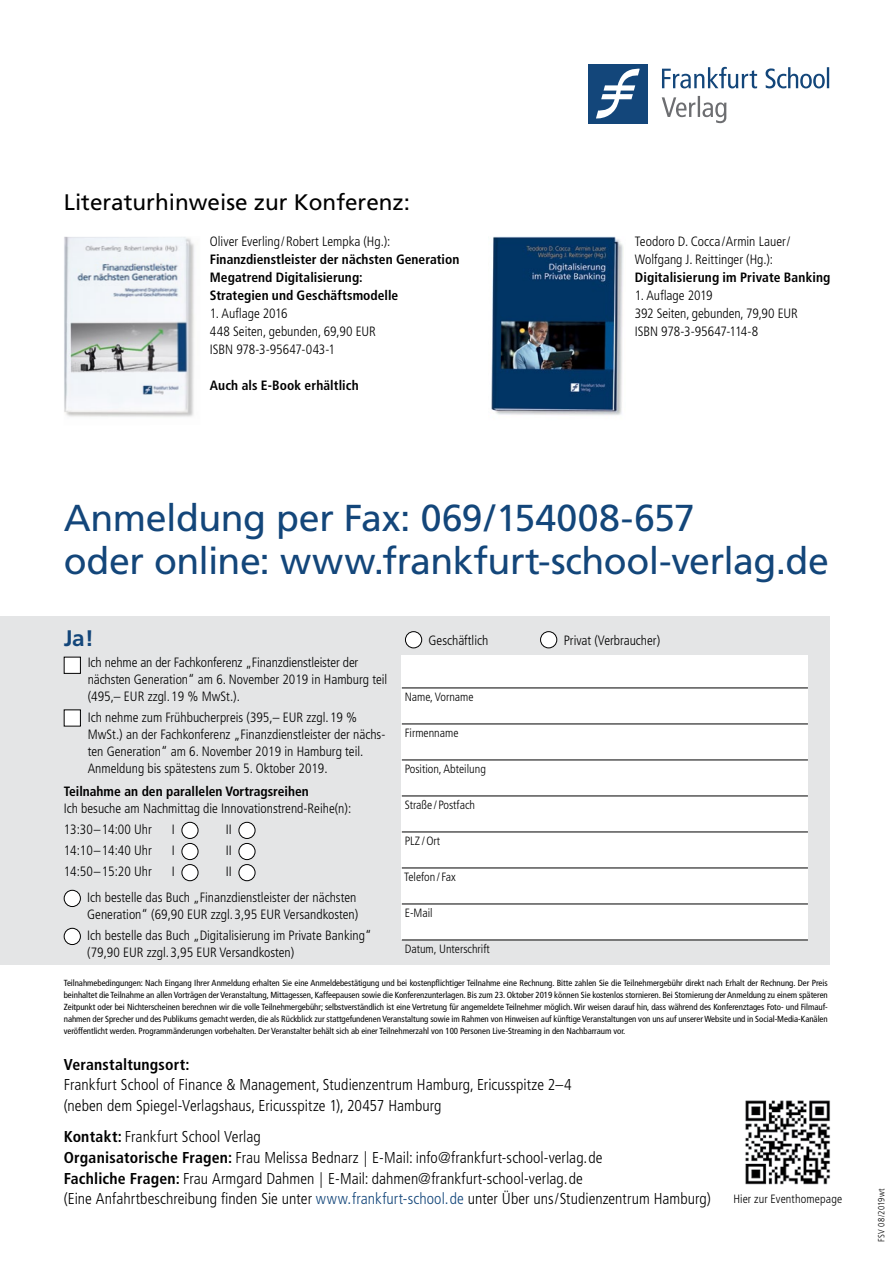
<style>
.page{position:relative;width:893px;height:1263px;background:#fff}
.page>*{position:absolute;margin:0;border:0;box-sizing:border-box;transform-origin:0 0}
.t1{font:37.5px/43.5px "Frutiger LT";letter-spacing:-.015em;color:#13467a}
.t2{font:22.5px "Frutiger LT";color:#000}
.t3{font:700 22.5px "Frutiger LT";color:#13467a}
.t4{font:300 condensed 15.75px/20.7px "Frutiger LT";letter-spacing:.005em;color:#000}
.t5{font:700 condensed 15.75px "Frutiger LT";letter-spacing:.01em;color:#000}
.t6{font:300 condensed 13.5px/18px "Frutiger LT";color:#000}
.t7{font:700 condensed 13.5px/18px "Frutiger LT";color:#000}
.t8{font:300 condensed 12px "Frutiger LT";color:#000}
.t9{font:300 condensed 9px "Frutiger LT";letter-spacing:.03em;color:#000}
.t10{font:condensed 8.85px/12px "Frutiger LT";letter-spacing:-.005em;color:#000;text-align:justify}
.s1{font-weight:700}
.s2{color:#13467a}
</style>
<div class="page">
<img style="left:745px;top:1100px;width:85px;height:85px">
<div style="left:588px;top:64px;width:60px;height:59px;background:#13467a"></div>
<svg style="left:596px;top:68px;width:44px;height:51px"></svg>
<svg style="left:662px;top:96px;width:64px;height:27px"></svg>
<svg style="left:662px;top:67px;width:167px;height:21px"></svg>
<img style="left:64px;top:236px;width:130px;height:181px">
<img style="left:491px;top:236px;width:133px;height:180px">
<div style="left:0;top:617px;width:829px;height:348px;background:#e4e5e6"></div>
<div style="left:64px;top:657px;width:16px;height:16px;background:#fff"></div>
<div style="left:64px;top:657px;width:17px;height:17px;border:1px solid #000"></div>
<div style="left:64px;top:710px;width:16px;height:16px;background:#fff"></div>
<div style="left:182px;top:822px;width:16px;height:16px;background:#fff;border-radius:50%"></div>
<div style="left:182px;top:822px;width:16px;height:17px;border:1px solid #000;border-radius:50%"></div>
<div style="left:239px;top:822px;width:16px;height:16px;background:#fff;border-radius:50%"></div>
<div style="left:239px;top:822px;width:16px;height:17px;border:1px solid #000;border-radius:50%"></div>
<div style="left:182px;top:843px;width:16px;height:16px;background:#fff;border-radius:50%"></div>
<div style="left:182px;top:843px;width:16px;height:17px;border:1px solid #000;border-radius:50%"></div>
<div style="left:239px;top:843px;width:16px;height:16px;background:#fff;border-radius:50%"></div>
<div style="left:239px;top:843px;width:16px;height:17px;border:1px solid #000;border-radius:50%"></div>
<div style="left:182px;top:864px;width:16px;height:17px;background:#fff;border-radius:50%"></div>
<div style="left:182px;top:864px;width:16px;height:17px;border:1px solid #000;border-radius:50%"></div>
<div style="left:239px;top:864px;width:16px;height:17px;background:#fff;border-radius:50%"></div>
<div style="left:239px;top:864px;width:16px;height:17px;border:1px solid #000;border-radius:50%"></div>
<div style="left:64px;top:890px;width:16px;height:16px;background:#fff;border-radius:50%"></div>
<div style="left:64px;top:890px;width:17px;height:17px;border:1px solid #000;border-radius:50%"></div>
<div style="left:64px;top:928px;width:16px;height:16px;background:#fff;border-radius:50%"></div>
<div style="left:64px;top:928px;width:17px;height:17px;border:1px solid #000;border-radius:50%"></div>
<div style="left:402px;top:655px;width:406px;height:285px;background:#fff"></div>
<hr style="left:402px;top:687px;width:406px;height:1px;background:#000">
<hr style="left:402px;top:723px;width:406px;height:1px;background:#000">
<hr style="left:402px;top:759px;width:406px;height:1px;background:#000">
<hr style="left:402px;top:795px;width:406px;height:1px;background:#000">
<hr style="left:402px;top:831px;width:406px;height:1px;background:#000">
<hr style="left:402px;top:867px;width:406px;height:1px;background:#000">
<hr style="left:402px;top:903px;width:406px;height:1px;background:#000">
<hr style="left:402px;top:939px;width:406px;height:1px;background:#000">
<div style="left:405px;top:632px;width:17px;height:16px;background:#fff;border-radius:50%"></div>
<div style="left:405px;top:631px;width:17px;height:17px;border:1px solid #000;border-radius:50%"></div>
<div style="left:541px;top:632px;width:16px;height:16px;background:#fff;border-radius:50%"></div>
<div style="left:540px;top:631px;width:17px;height:17px;border:1px solid #000;border-radius:50%"></div>
<h2 class="t2" style="left:64px;top:189px;width:348px">Literaturhinweise zur Konferenz:</h2>
<h3 class="t6" style="left:210px;top:233px;width:182px">Oliver Everling/Robert Lempka (Hg.):</h3>
<h3 class="t7" style="left:210px;top:251px;width:251px">Finanzdienstleister der nächsten Generation<br>Megatrend Digitalisierung:<br>Strategien und Geschäftsmodelle</h3>
<h3 class="t6" style="left:210px;top:305px;width:168px">1. Auflage 2016<br>448 Seiten, gebunden, 69,90 EUR<br>ISBN 978-3-95647-043-1</h3>
<h3 class="t7" style="left:210px;top:377px;width:150px">Auch als E-Book erhältlich</h3>
<h3 class="t6" style="left:635px;top:233px;width:157px">Teodoro D. Cocca/Armin Lauer/<br>Wolfgang J. Reittinger (Hg.):</h3>
<h3 class="t7" style="left:635px;top:269px;width:197px">Digitalisierung im Private Banking</h3>
<h3 class="t6" style="left:635px;top:287px;width:165px">1. Auflage 2019<br>392 Seiten, gebunden, 79,90 EUR<br>ISBN 978-3-95647-114-8</h3>
<h1 class="t1" style="left:64px;top:496px;width:767px">Anmeldung per Fax: 069/154008-657<br>oder online: www.frankfurt-school-verlag.de</h1>
<h2 class="t3" style="left:64px;top:625px;width:32px">Ja!</h2>
<h3 class="t6" style="left:88px;top:654px;width:301px;line-height:16.8px">Ich nehme an der Fachkonferenz „Finanzdienstleister der nächsten Generation“ am 6. November 2019 in Hamburg teil (495,– EUR zzgl. 19 % MwSt.).</h3>
<h3 class="t6" style="left:88px;top:709px;width:299px;line-height:16.8px">Ich nehme zum Frühbucherpreis (395,– EUR zzgl. 19 % MwSt.) an der Fachkonferenz „Finanzdienstleister der nächs&shy;ten Generation“ am 6. November 2019 in Hamburg teil.<br>Anmeldung bis spätestens zum 5. Oktober 2019.</h3>
<h3 class="t7" style="left:64px;top:782px;width:247px">Teilnahme an den parallelen Vortragsreihen</h3>
<h3 class="t6" style="left:64px;top:798px;width:289px;line-height:21.1px">Ich besuche am Nachmittag die Innovationstrend-Reihe(n):<br>13:30–14:00 Uhr</h3>
<h3 class="t6" style="left:172px;top:821px;width:4px">I</h3>
<h3 class="t6" style="left:226px;top:821px;width:7px">II</h3>
<h3 class="t6" style="left:64px;top:842px;width:90px">14:10–14:40 Uhr</h3>
<h3 class="t6" style="left:172px;top:842px;width:4px">I</h3>
<h3 class="t6" style="left:226px;top:842px;width:7px">II</h3>
<h3 class="t6" style="left:64px;top:863px;width:90px">14:50–15:20 Uhr</h3>
<h3 class="t6" style="left:172px;top:863px;width:4px">I</h3>
<h3 class="t6" style="left:87px;top:859px;width:271px;line-height:25.3px;text-indent:139px">II<br>Ich bestelle das Buch „Finanzdienstleister der nächsten</h3>
<h3 class="t6" style="left:87px;top:904px;width:286px;line-height:21.1px">Generation“ (69,90 EUR zzgl. 3,95 EUR Versandkosten)<br>Ich bestelle das Buch „Digitalisierung im Private Banking“</h3>
<h3 class="t6" style="left:87px;top:943px;width:209px">(79,90 EUR zzgl. 3,95 EUR Versandkosten)</h3>
<h3 class="t6" style="left:429px;top:632px;width:61px">Geschäftlich</h3>
<h3 class="t6" style="left:564px;top:632px;width:98px">Privat (Verbraucher)</h3>
<h3 class="t8" style="left:405px;top:690px;width:70px">Name, Vorname</h3>
<h3 class="t8" style="left:405px;top:726px;width:55px">Firmenname</h3>
<h3 class="t8" style="left:405px;top:762px;width:83px">Position, Abteilung</h3>
<h3 class="t8" style="left:405px;top:798px;width:72px">Straße / Postfach</h3>
<h3 class="t8" style="left:405px;top:834px;width:37px">PLZ /Ort</h3>
<h3 class="t8" style="left:404px;top:870px;width:53px">Telefon / Fax</h3>
<h3 class="t8" style="left:405px;top:906px;width:29px">E-Mail</h3>
<h3 class="t8" style="left:405px;top:942px;width:87px">Datum, Unterschrift</h3>
<p class="t10" style="left:64px;top:977px;width:766px">Teilnahmebedingungen: Nach Eingang Ihrer Anmeldung erhalten Sie eine Anmeldebestätigung und bei kostenpflichtiger Teilnahme eine Rechnung. Bitte zahlen Sie die Teilnehmergebühr direkt nach Erhalt der Rechnung. Der Preis beinhaltet die Teilnahme an allen Vorträgen der Veranstaltung, Mittagessen, Kaffeepausen sowie die Konferenzunterlagen. Bis zum 23. Oktober 2019 können Sie kostenlos stornieren. Bei Stornierung der Anmeldung zu einem späteren Zeitpunkt oder bei Nichterscheinen berechnen wir die volle Teilnehmergebühr; selbstverständlich ist eine Vertretung für angemeldete Teilnehmer möglich. Wir weisen darauf hin, dass während des Konferenztages Foto- und Filmauf&shy;nahmen der Sprecher und des Publikums gemacht werden, die als Rückblick zur stattgefundenen Veranstaltung sowie im Rahmen von Hinweisen auf künftige Veranstaltungen von uns auf unserer Website und in Social-Media-Kanälen veröffentlicht werden. Programmänderungen vorbehalten. Der Veranstalter behält sich ab einer Teilnehmerzahl von 100 Personen Live-Streaming in den Nachbarraum vor.</p>
<h3 class="t5" style="left:64px;top:1055px;width:127px">Veranstaltungsort:</h3>
<h3 class="t4" style="left:64px;top:1075px;width:509px">Frankfurt School of Finance &amp; Management, Studienzentrum Hamburg, Ericusspitze 2–4 (neben dem Spiegel-Verlagshaus, Ericusspitze 1), 20457 Hamburg</h3>
<p class="t4" style="left:64px;top:1127px;width:649px"><span class="s1">Kontakt:</span> Frankfurt School Verlag<br><span class="s1">Organisatorische Fragen:</span> Frau Melissa Bednarz | E-Mail: info@frankfurt-school-verlag.de<br><span class="s1">Fachliche Fragen:</span> Frau Armgard Dahmen | E-Mail: dahmen@frankfurt-school-verlag.de<br>(Eine Anfahrtbeschreibung finden Sie unter <span class="s2">www.frankfurt-school.de</span> unter Über uns/Studienzentrum Hamburg)</p>
<h3 class="t8" style="left:733px;top:1192px;width:110px">Hier zur Eventhomepage</h3>
<p class="t9" style="left:876px;top:1242px;width:55px;rotate:-90deg">FSV 08/2019wt</p>
</div>
